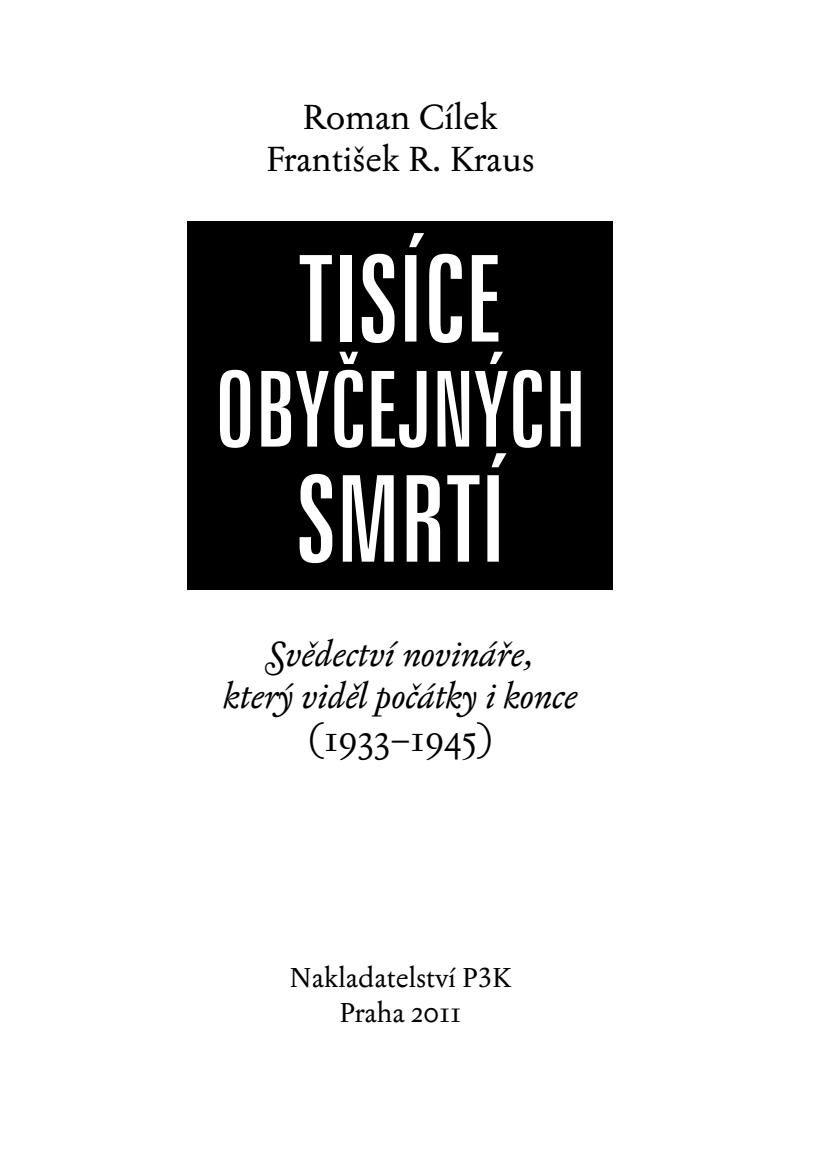
<style>
.page{position:relative;width:815px;height:1170px;background:#fff}
.page>*{position:absolute;margin:0;border:0;box-sizing:border-box;transform-origin:0 0}
.t1{font:extra-condensed 120px "Zurich BTCE";color:#fff}
.t2{font:extra-condensed 105px "Zurich BTCE";color:#fff}
.t3{font:italic 35px "Jannon T Moderne Pro";letter-spacing:.005em;color:#000}
.t4{font:35px "Jannon T Moderne Pro";letter-spacing:.005em;color:#000}
.t5{font:27.5px "Jannon T Moderne Pro";color:#000}
.s1{font-family:"Jannon T Moderne Swash";font-style:normal}
</style>
<div class="page">
<div style="left:188px;top:221px;width:425px;height:369px;background:#000"></div>
<p class="t4" style="left:303px;top:97px;width:197px">Roman Cílek</p>
<p class="t4" style="left:266px;top:139px;width:270px">František R. Kraus</p>
<p class="t1" style="left:298px;top:229px;width:206px">TISÍCE</p>
<p class="t2" style="left:214px;top:348px;width:373px">OBYČEJNÝCH</p>
<p class="t1" style="left:296px;top:449px;width:211px">SMRTÍ</p>
<p class="t3" style="left:267px;top:633px;width:268px"><span class="s1">S</span>vědectví novináře,</p>
<p class="t3" style="left:223px;top:676px;width:355px">který viděl počátky i konce</p>
<p class="t4" style="left:309px;top:718px;width:184px">(1933–1945)</p>
<p class="t5" style="left:290px;top:962px;width:220px">Nakladatelství P3K</p>
<p class="t5" style="left:339px;top:997px;width:124px">Praha 2011</p>
</div>
